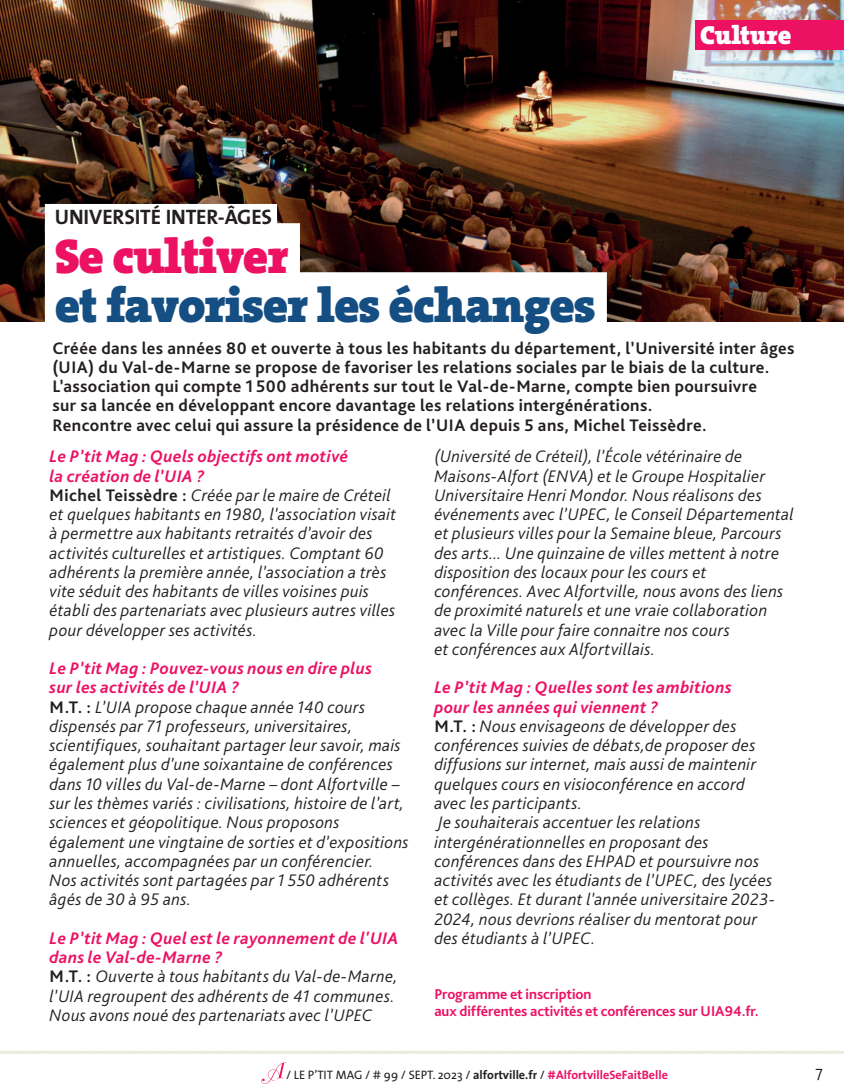
<style>
.page{position:relative;width:844px;height:1092px;background:#fff}
.page>*{position:absolute;margin:0;border:0;box-sizing:border-box;transform-origin:0 0}
.t1{font:900 49px "The Serif";letter-spacing:-.025em;color:#144e82}
.t2{font:900 49px "The Serif";letter-spacing:-.025em;color:#ec1163}
.t3{font:900 26.25px "The Serif";letter-spacing:-.015em;color:#fff}
.t4{font:700 21px "The Sans";letter-spacing:-.005em;color:#231f20}
.t5{font:italic 300 17.5px/19.2px "Bliss Pro";letter-spacing:.02em;color:#231f20}
.t6{font:700 17.5px/19.2px "Bliss Pro";letter-spacing:.025em;color:#231f20}
.t7{font:300 15.75px "The Sans";color:#010101}
.t8{font:700 14.88px/16.6px "Bliss Pro";letter-spacing:-.005em;color:#ec1163}
.t9{font:12.25px "The Sans Plain";color:#231f20}
.s1{font-weight:700;color:#ec1163}
.s2{font-weight:700;font-style:normal}
.s3{font-family:"The Sans";font-weight:700}
.s4{font-family:"The Sans";font-weight:700;color:#ec1163}
</style>
<div class="page">
<svg style="left:261px;top:1062px;width:25px;height:21px"></svg>
<img style="left:0;top:0;width:843px;height:321px">
<div style="left:694px;top:20px;width:149px;height:30px;background:#ec1163"></div>
<div style="left:45px;top:204px;width:232px;height:28px;background:#fff"></div>
<div style="left:45px;top:223px;width:255px;height:60px;background:#fff"></div>
<div style="left:45px;top:272px;width:561px;height:60px;background:#fff"></div>
<svg style="left:0;top:1050px;width:843px;height:4px"></svg>
<p class="t4" style="left:55px;top:199px;width:219px">UNIVERSITÉ INTER-ÂGES</p>
<h1 class="t2" style="left:55px;top:215px;width:235px">Se cultiver</h1>
<h1 class="t1" style="left:55px;top:264px;width:542px">et favoriser les échanges</h1>
<h2 class="t3" style="left:699px;top:13px;width:93px">Culture</h2>
<p class="t6" style="left:52px;top:338px;width:743px">Créée dans les années 80 et ouverte à tous les habitants du département, l’Université inter âges (UIA) du Val-de-Marne se propose de favoriser les relations sociales par le biais de la culture.<br>L’association qui compte 1 500 adhérents sur tout le Val-de-Marne, compte bien poursuivre<br>sur sa lancée en développant encore davantage les relations intergénérations.<br>Rencontre avec celui qui assure la présidence de l’UIA depuis 5 ans, Michel Teissèdre.</p>
<p class="t5" style="left:50px;top:446px;width:348px"><span class="s1">Le P’tit Mag : Quels objectifs ont motivé<br>la création de l’UIA ?<br></span><span class="s2">Michel Teissèdre :</span> Créée par le maire de Créteil et quelques habitants en 1980, l’association visait à permettre aux habitants retraités d’avoir des activités culturelles et artistiques. Comptant 60 adhérents la première année, l’association a très vite séduit des habitants de villes voisines puis établi des partenariats avec plusieurs autres villes pour développer ses activités.</p>
<p class="t5" style="left:50px;top:658px;width:360px"><span class="s1">Le P’tit Mag : Pouvez-vous nous en dire plus<br>sur les activités de l’UIA ?<br></span><span class="s2">M.T. :</span> L’UIA propose chaque année 140 cours dispensés par 71 professeurs, universitaires, scientifiques, souhaitant partager leur savoir, mais également plus d’une soixantaine de conférences dans 10 villes du Val-de-Marne – dont Alfortville – sur les thèmes variés : civilisations, histoire de l’art, sciences et géopolitique. Nous proposons également une vingtaine de sorties et d’expositions annuelles, accompagnées par un conférencier.<br>Nos activités sont partagées par 1 550 adhérents âgés de 30 à 95 ans.</p>
<p class="t5" style="left:50px;top:927px;width:350px"><span class="s1">Le P’tit Mag : Quel est le rayonnement de l'UIA dans le Val-de-Marne ?<br></span><span class="s2">M.T. :</span> Ouverte à tous habitants du Val-de-Marne, l’UIA regroupent des adhérents de 41 communes.<br>Nous avons noué des partenariats avec l’UPEC</p>
<p class="t5" style="left:434px;top:446px;width:361px">(Université de Créteil), l’École vétérinaire de Maisons-Alfort (ENVA) et le Groupe Hospitalier Universitaire Henri Mondor. Nous réalisons des événements avec l’UPEC, le Conseil Départemental et plusieurs villes pour la Semaine bleue, Parcours des arts... Une quinzaine de villes mettent à notre disposition des locaux pour les cours et conférences. Avec Alfortville, nous avons des liens de proximité naturels et une vraie collaboration avec la Ville pour faire connaitre nos cours<br>et conférences aux Alfortvillais.</p>
<p class="t5" style="left:434px;top:677px;width:342px"><span class="s1">Le P’tit Mag : Quelles sont les ambitions<br>pour les années qui viennent ?<br></span><span class="s2">M.T. :</span> Nous envisageons de développer des conférences suivies de débats,de proposer des diffusions sur internet, mais aussi de maintenir quelques cours en visioconférence en accord avec les participants.<br>Je souhaiterais accentuer les relations intergénérationnelles en proposant des conférences dans des EHPAD et poursuivre nos activités avec les étudiants de l’UPEC, des lycées et collèges. Et durant l’année universitaire 2023- 2024, nous devrions réaliser du mentorat pour des étudiants à l’UPEC.</p>
<p class="t8" style="left:434px;top:985px;width:326px">Programme et inscription<br>aux différentes activités et conférences sur UIA94.fr.</p>
<p class="t9" style="left:286px;top:1064px;width:383px">/ LE P’TIT MAG / # 99 / SEPT. 2023 / <span class="s3">alfortville.fr</span> / <span class="s4">#AlfortvilleSeFaitBelle</span></p>
<p class="t7" style="left:815px;top:1058px;width:9px">7</p>
</div>
